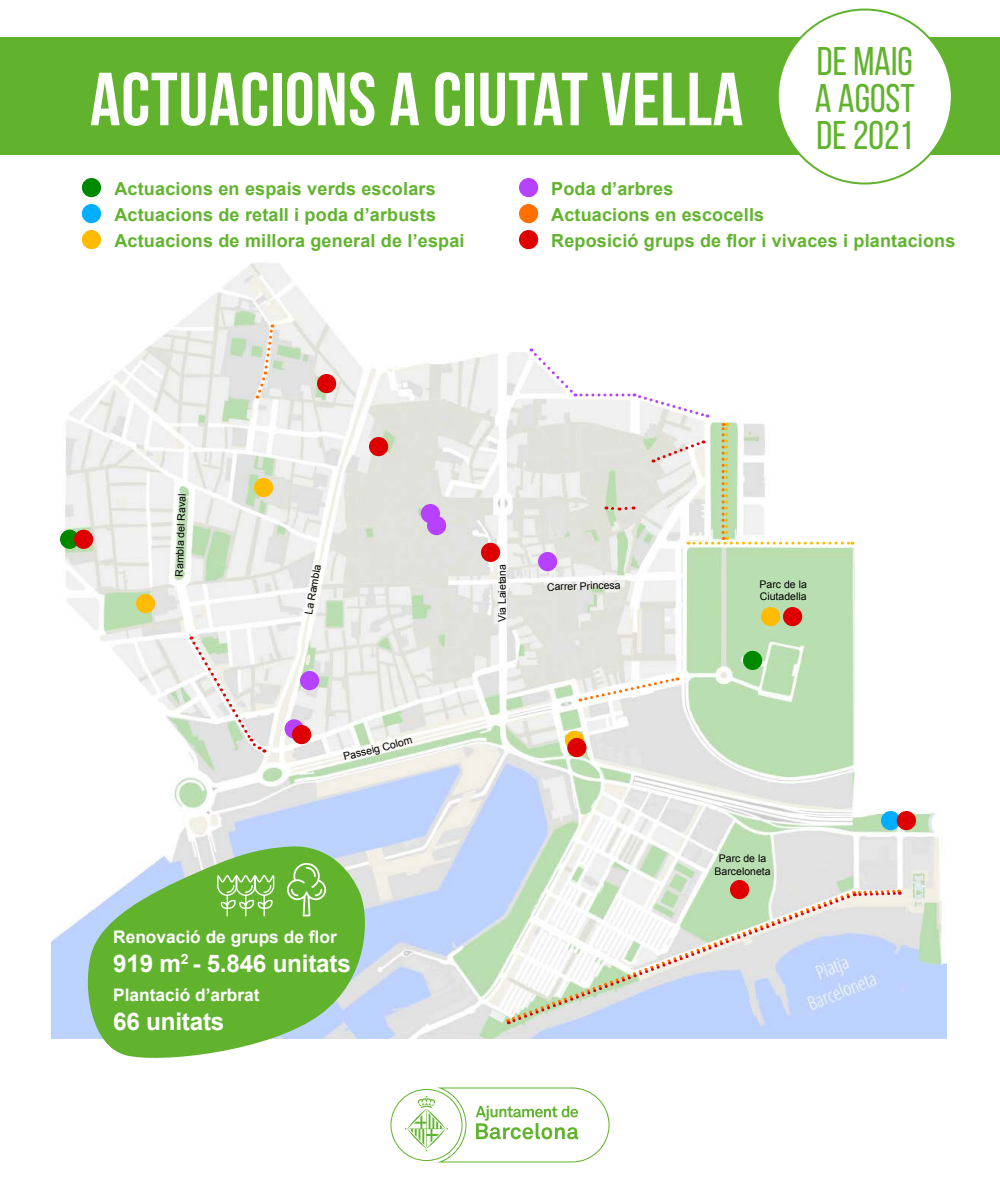
<style>
.page{position:relative;width:1000px;height:1200px;background:#fff}
.page>*{position:absolute;margin:0;border:0;box-sizing:border-box;transform-origin:0 0}
.t1{font:700 75px "Bebas Neue";letter-spacing:.01em;color:#fff}
.t2{font:40px/37px "Bebas Neue";color:#61b32e;text-align:justify}
.t3{font:700 24.3px "Arial";letter-spacing:-.01em;color:#fff}
.t4{font:700 18px/26px "Arial";letter-spacing:.01em;color:#61b32e}
.t5{font:700 17.3px "Arial";color:#fff}
.t6{font:10.5px/12.6px "Arial";color:#000}
</style>
<div class="page">
<img style="left:52px;top:243px;width:894px;height:796px">
<div style="left:0;top:38px;width:1000px;height:118px;background:#61b32e"></div>
<svg style="left:390px;top:1088px;width:220px;height:75px"></svg>
<div style="left:82px;top:178px;width:19px;height:19px;background:#080;border-radius:50%"></div>
<div style="left:82px;top:230px;width:19px;height:19px;background:#fb0;border-radius:50%"></div>
<div style="left:82px;top:204px;width:19px;height:19px;background:#00aeff;border-radius:50%"></div>
<div style="left:519px;top:178px;width:19px;height:19px;background:#b642ff;border-radius:50%"></div>
<div style="left:519px;top:204px;width:19px;height:19px;background:#ff7000;border-radius:50%"></div>
<div style="left:519px;top:230px;width:19px;height:19px;background:#de0000;border-radius:50%"></div>
<svg style="left:82px;top:845px;width:288px;height:213px;background:#86c26b"></svg>
<svg style="left:287px;top:863px;width:39px;height:53px;background:#7fc156"></svg>
<svg style="left:217px;top:875px;width:57px;height:41px;background:#88c561"></svg>
<div style="left:60px;top:530px;width:19px;height:19px;background:#080;border-radius:50%"></div>
<div style="left:743px;top:651px;width:19px;height:19px;background:#080;border-radius:50%"></div>
<div style="left:881px;top:811px;width:19px;height:19px;background:#00aeff;border-radius:50%"></div>
<div style="left:761px;top:607px;width:19px;height:19px;background:#fb0;border-radius:50%"></div>
<div style="left:254px;top:478px;width:19px;height:19px;background:#fb0;border-radius:50%"></div>
<div style="left:136px;top:594px;width:19px;height:19px;background:#fb0;border-radius:50%"></div>
<div style="left:565px;top:731px;width:19px;height:19px;background:#fb0;border-radius:50%"></div>
<div style="left:421px;top:504px;width:19px;height:19px;background:#b642ff;border-radius:50%"></div>
<div style="left:300px;top:671px;width:19px;height:19px;background:#b642ff;border-radius:50%"></div>
<div style="left:538px;top:552px;width:19px;height:19px;background:#b642ff;border-radius:50%"></div>
<div style="left:285px;top:719px;width:19px;height:19px;background:#b642ff;border-radius:50%"></div>
<div style="left:427px;top:516px;width:19px;height:19px;background:#b642ff;border-radius:50%"></div>
<svg style="left:580px;top:676px;width:98px;height:26px"></svg>
<svg style="left:256px;top:324px;width:19px;height:74px"></svg>
<div style="left:783px;top:607px;width:19px;height:19px;background:#de0000;border-radius:50%"></div>
<div style="left:292px;top:725px;width:19px;height:19px;background:#de0000;border-radius:50%"></div>
<div style="left:369px;top:437px;width:19px;height:19px;background:#de0000;border-radius:50%"></div>
<div style="left:897px;top:811px;width:19px;height:19px;background:#de0000;border-radius:50%"></div>
<div style="left:317px;top:374px;width:19px;height:19px;background:#de0000;border-radius:50%"></div>
<div style="left:567px;top:738px;width:19px;height:19px;background:#de0000;border-radius:50%"></div>
<div style="left:730px;top:880px;width:19px;height:19px;background:#de0000;border-radius:50%"></div>
<svg style="left:190px;top:636px;width:75px;height:118px"></svg>
<div style="left:74px;top:530px;width:19px;height:19px;background:#de0000;border-radius:50%"></div>
<div style="left:481px;top:543px;width:19px;height:19px;background:#de0000;border-radius:50%"></div>
<svg style="left:508px;top:888px;width:392px;height:136px"></svg>
<svg style="left:531px;top:348px;width:322px;height:197px"></svg>
<div style="left:778px;top:10px;width:174px;height:174px;background:#fff;border-radius:50%"></div>
<h1 class="t1" style="left:90px;top:58px;width:655px">ACTUACIONS A CIUTAT VELLA</h1>
<h2 class="t2" style="left:815px;top:42px;width:102px">DE MAIG A AGOST DE 2021</h2>
<p class="t4" style="left:114px;top:176px;width:352px">Actuacions en espais verds escolars<br>Actuacions de retall i poda d’arbusts<br>Actuacions de millora general de l’espai</p>
<p class="t4" style="left:551px;top:176px;width:406px">Poda d’arbres<br>Actuacions en escocells<br>Reposició grups de flor i vivaces i plantacions</p>
<p class="t6" style="left:173px;top:576px;width:84px;rotate:-88deg">Rambla del Raval</p>
<p class="t6" style="left:303px;top:613px;width:52px;rotate:-80deg">La Rambla</p>
<p class="t6" style="left:342px;top:751px;width:72px;rotate:-14deg">Passeig Colom</p>
<p class="t5" style="left:113px;top:925px;width:225px">Renovació de grups de flor</p>
<h3 class="t3" style="left:113px;top:947px;width:239px">919 m<sup>2</sup> - 5.846 unitats</h3>
<p class="t5" style="left:113px;top:984px;width:148px">Plantació d’arbrat</p>
<h3 class="t3" style="left:113px;top:1006px;width:113px">66 unitats</h3>
<p class="t6" style="left:496px;top:622px;width:60px;rotate:-90deg">Via Laietana</p>
<p class="t6" style="left:547px;top:581px;width:75px;rotate:-2deg">Carrer Princesa</p>
<p class="t6" style="left:760px;top:578px;width:49px">Parc de la<br>Ciutadella</p>
<p class="t6" style="left:715px;top:853px;width:58px;text-align:center">Parc de la<br>Barceloneta</p>
</div>
